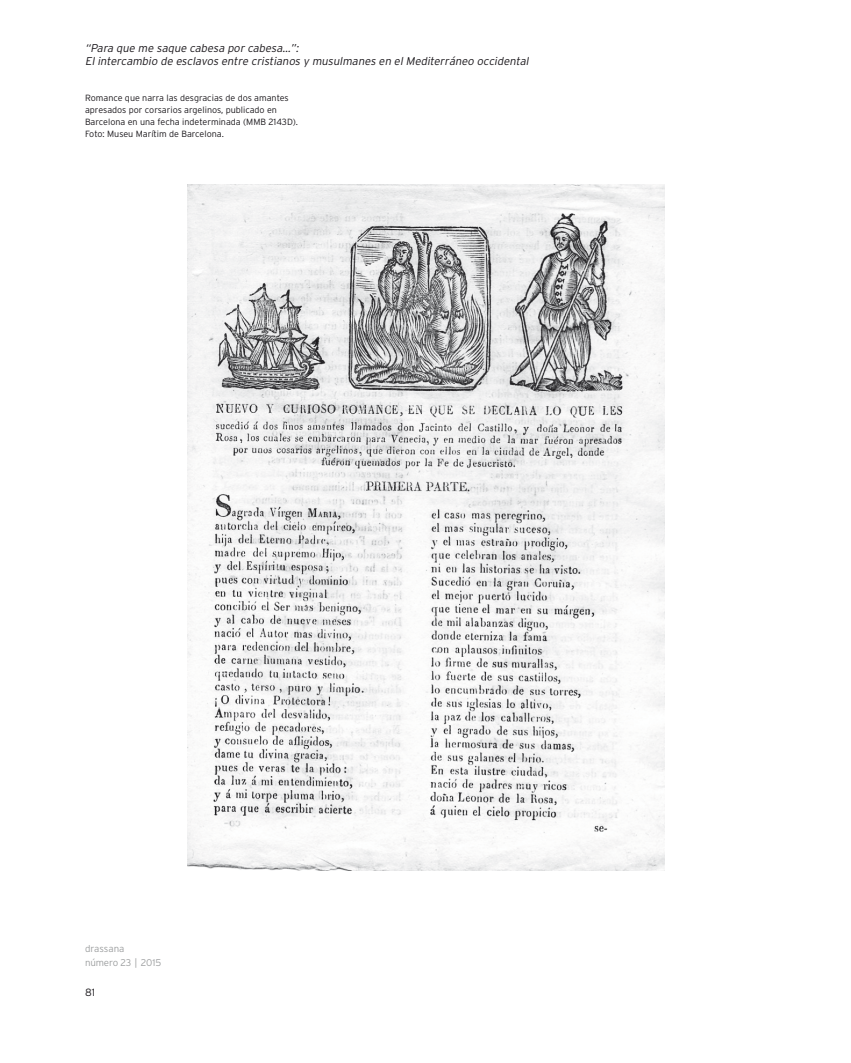
<style>
.page{position:relative;width:851px;height:1063px;background:#fff}
.page>*{position:absolute;margin:0;border:0;box-sizing:border-box;transform-origin:0 0}
.t1{font:italic 300 11.25px/13.5px "Interstate";color:#1b181c}
.t2{font:300 10.5px "Interstate";color:#1b181c}
.t3{font:300 9.75px/13.5px "Interstate";letter-spacing:-.015em;color:#9d9fa0}
.t4{font:300 9px/12px "Interstate";color:#1b181c}
</style>
<div class="page">
<img style="left:188px;top:185px;width:476px;height:686px">
<p class="t1" style="left:85px;top:41px;width:447px">“Para que me saque cabesa por cabesa…”:<br>El intercambio de esclavos entre cristianos y musulmanes en el Mediterráneo occidental</p>
<p class="t4" style="left:85px;top:92px;width:214px">Romance que narra las desgracias de dos amantes apresados por corsarios argelinos, publicado en Barcelona en una fecha indeterminada (MMB 2143D).<br>Foto: Museu Marítim de Barcelona.</p>
<p class="t3" style="left:85px;top:942px;width:78px">drassana<br>número 23 | 2015</p>
<p class="t2" style="left:85px;top:986px;width:11px">81</p>
</div>
